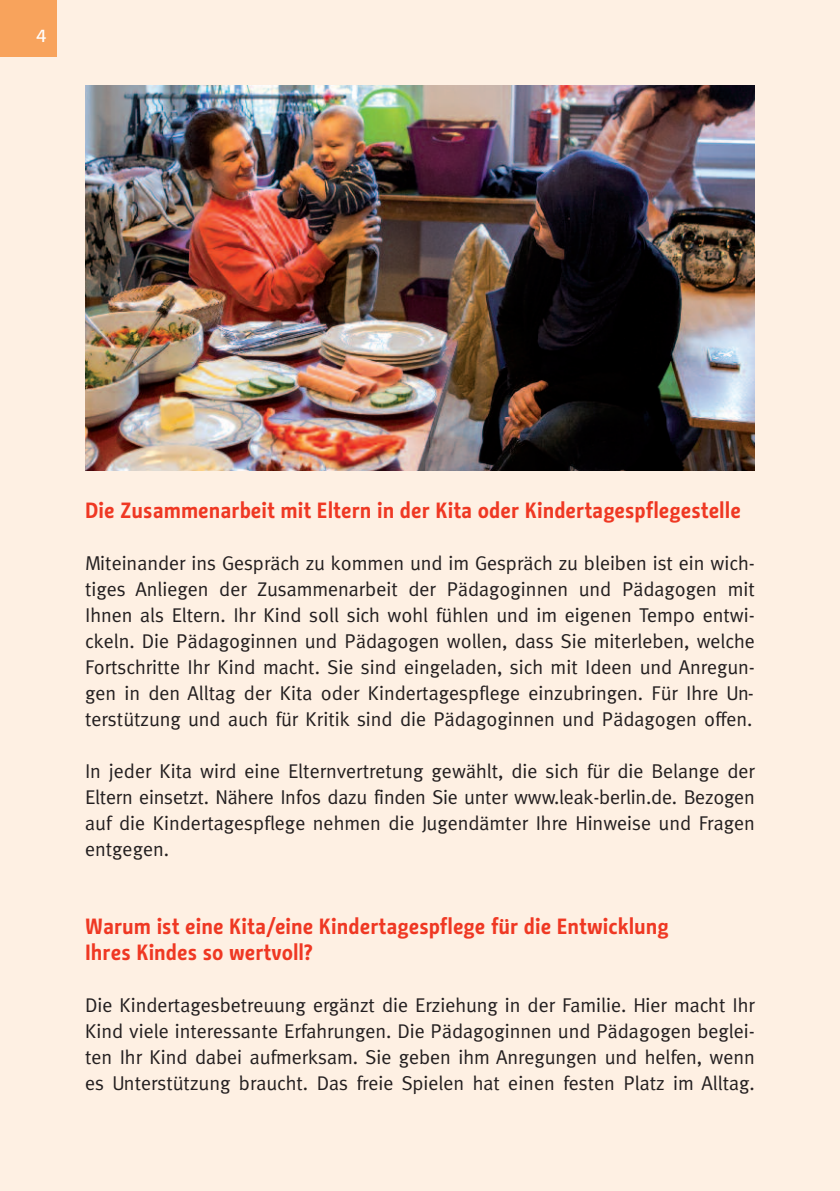
<style>
.page{position:relative;width:840px;height:1191px;background:#fff}
.page>*{position:absolute;margin:0;border:0;box-sizing:border-box;transform-origin:0 0}
.t1{font:700 22px/26px "BMF Change";color:#ef3823}
.t2{font:20px/26px "Meta";color:#231f20;text-align:justify}
.t3{font:18px "Formata";color:#fff}
</style>
<div class="page">
<div style="left:0;top:0;width:839px;height:1191px;background:#fef0e3"></div>
<div style="left:0;top:0;width:57px;height:57px;background:#f8a35c"></div>
<img style="left:85px;top:85px;width:669px;height:386px">
<p class="t3" style="left:36px;top:28px;width:12px">4</p>
<p class="t1" style="left:85px;top:498px;width:657px">Die Zusammenarbeit mit Eltern in der Kita oder Kindertagespflegestelle</p>
<p class="t2" style="left:85px;top:550px;width:670px">Miteinander ins Gespräch zu kommen und im Gespräch zu bleiben ist ein wich&shy;tiges Anliegen der Zusammenarbeit der Pädagoginnen und Pädagogen mit Ihnen als Eltern. Ihr Kind soll sich wohl fühlen und im eigenen Tempo entwi&shy;ckeln. Die Pädagoginnen und Pädagogen wollen, dass Sie miterleben, welche Fortschritte Ihr Kind macht. Sie sind eingeladen, sich mit Ideen und Anregun&shy;gen in den Alltag der Kita oder Kindertagespflege einzubringen. Für Ihre Un&shy;terstützung und auch für Kritik sind die Pädagoginnen und Pädagogen offen.</p>
<p class="t2" style="left:85px;top:758px;width:671px">In jeder Kita wird eine Elternvertretung gewählt, die sich für die Belange der Eltern einsetzt. Nähere Infos dazu finden Sie unter www.leak-berlin.de. Bezogen auf die Kindertagespflege nehmen die Jugendämter Ihre Hinweise und Fragen entgegen.</p>
<p class="t1" style="left:85px;top:914px;width:585px">Warum ist eine Kita/eine Kindertagespflege für die Entwicklung<br>Ihres Kindes so wertvoll?</p>
<p class="t2" style="left:85px;top:992px;width:670px">Die Kindertagesbetreuung ergänzt die Erziehung in der Familie. Hier macht Ihr Kind viele interessante Erfahrungen. Die Pädagoginnen und Pädagogen beglei&shy;ten Ihr Kind dabei aufmerksam. Sie geben ihm Anregungen und helfen, wenn es Unterstützung braucht. Das freie Spielen hat einen festen Platz im Alltag.</p>
</div>
